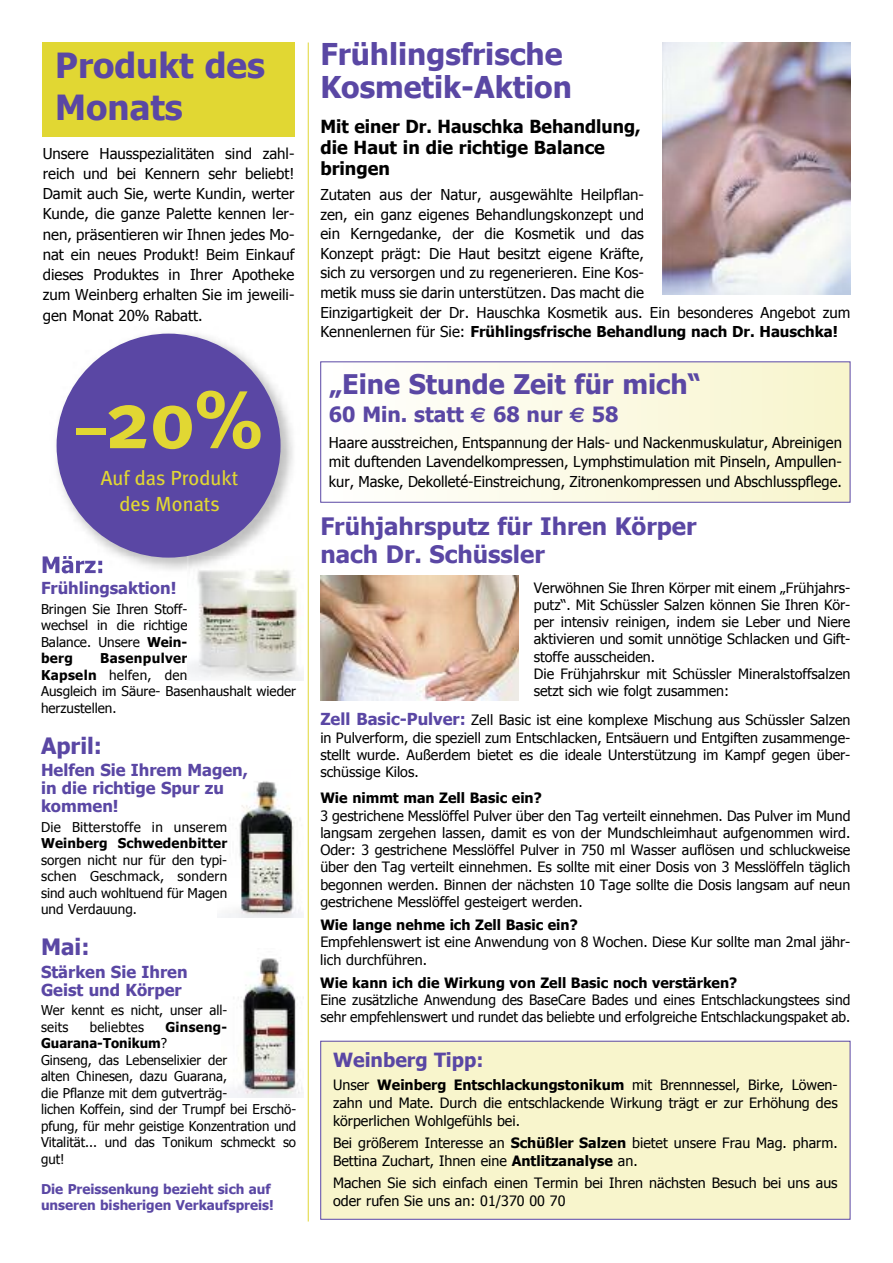
<style>
.page{position:relative;width:893px;height:1263px;background:#fff}
.page>*{position:absolute;margin:0;border:0;box-sizing:border-box;transform-origin:0 0}
.t1{font:700 81.75px "Meta Plus";color:#e1d733}
.t2{font:700 34.65px/41.5px "Tahoma";color:#5a47a4}
.t3{font:700 30px/33px "Tahoma";color:#5a47a4}
.t4{font:700 27px "Tahoma";color:#5a47a4}
.t5{font:700 24px/28.5px "Tahoma";color:#5a47a4}
.t6{font:700 22.5px "Tahoma";color:#5a47a4}
.t7{font:700 21px "Tahoma";color:#5a47a4}
.t8{font:20.4px/25.7px "Meta Plus";color:#e1d733;text-align:center}
.t9{font:700 19.5px "Tahoma";color:#5a47a4}
.t10{font:700 18px/21px "Tahoma";color:#000}
.t11{font:700 16.5px/18px "Tahoma";color:#5a47a4}
.t12{font:15px/19.5px "Tahoma";color:#000;text-align:justify}
.t13{font:14.25px/17.2px "Tahoma";color:#000}
.t14{font:700 14.25px "Tahoma";color:#000}
.t15{font:13.5px/16.5px "Tahoma";color:#000}
.t16{font:700 13.5px/16.5px "Tahoma";color:#5a47a4}
.t17{font:700 13.5px "Tahoma";letter-spacing:.01em;color:#000}
.s1{font-size:61.35px}
.s2{font-weight:700}
.s3{font-family:"Euro Sans"}
.s4{font-weight:700;font-size:16.5px;color:#5a47a4}
</style>
<div class="page">
<img style="left:223px;top:958px;width:80px;height:139px">
<img style="left:221px;top:781px;width:81px;height:137px">
<div style="left:321px;top:362px;width:529px;height:140px;background:linear-gradient(to right,#fff,#f8f5cc)"></div>
<div style="left:320px;top:361px;width:530px;height:142px;border:1px solid #5a47a4"></div>
<div style="left:43px;top:43px;width:252px;height:94px;background:#e1d733"></div>
<hr style="left:308px;top:43px;width:1px;height:1178px;background:#e1d733">
<img style="left:320px;top:576px;width:199px;height:124px">
<img style="left:187px;top:577px;width:116px;height:104px">
<img style="left:662px;top:43px;width:188px;height:251px">
<img style="left:55px;top:333px;width:238px;height:244px">
<img style="left:50px;top:556px;width:52px;height:17px">
<div style="left:57px;top:334px;width:224px;height:224px;background:#5a47a4;border-radius:50%"></div>
<div style="left:321px;top:1041px;width:529px;height:178px;background:#f8f5cc"></div>
<div style="left:320px;top:1041px;width:530px;height:179px;border:1px solid #5a47a4"></div>
<h2 class="t2" style="left:55px;top:44px;width:211px">Produkt des<br>Monats</h2>
<p class="t12" style="left:43px;top:142px;width:253px;line-height:20.2px">unsere hausspezialitäten sind zahl&shy;reich und bei Kennern sehr beliebt!<br>Damit auch sie, werte Kundin, werter Kunde, die ganze Palette kennen ler&shy;nen, präsentieren wir ihnen jedes Mo&shy;nat ein neues Produkt! Beim einkauf dieses Produktes in ihrer Apotheke zum Weinberg erhalten sie im jeweili&shy;gen Monat 20% rabatt.</p>
<h1 class="t1" style="left:76px;top:372px;width:188px"><span class="s1">–</span>20%</h1>
<h3 class="t8" style="left:101px;top:465px;width:139px">Auf das Produkt des Monats</h3>
<p class="t11" style="left:41px;top:578px;width:137px">Frühlingsaktion!</p>
<p class="t15" style="left:41px;top:600px;width:148px;text-align:justify">Bringen sie ihren stoff&shy;wechsel in die richtige Balance. unsere <span class="s2">Wein&shy;berg</span></p>
<p class="t15" style="left:41px;top:649px;width:257px;text-indent:59px"><span class="s2">Basenpulver<br>Kapseln</span> helfen, den<br>Ausgleich im säure- Basenhaushalt wieder herzustellen.</p>
<h3 class="t6" style="left:41px;top:731px;width:63px">April:</h3>
<p class="t11" style="left:41px;top:760px;width:208px">Helfen Sie Ihrem Magen, in die richtige Spur zu kommen!</p>
<p class="t15" style="left:41px;top:818px;width:188px">Die Bitterstoffe in unserem</p>
<p class="t17" style="left:41px;top:835px;width:188px">Weinberg Schwedenbitter</p>
<p class="t15" style="left:41px;top:851px;width:188px;text-align:justify">sorgen nicht nur für den typi&shy;schen Geschmack, sondern sind auch wohltuend für Magen und Verdauung.</p>
<h3 class="t6" style="left:41px;top:933px;width:50px">Mai:</h3>
<p class="t11" style="left:41px;top:962px;width:148px">Stärken Sie Ihren<br>Geist und Körper</p>
<p class="t15" style="left:41px;top:1001px;width:188px">Wer kennt es nicht, unser all&shy;seits</p>
<p class="t15" style="left:41px;top:1018px;width:257px;text-indent:124px"><span class="s2">Ginseng-<br>Guarana-Tonikum</span>?<br>Ginseng, das Lebenselixier der<br>alten chinesen, dazu Guarana,<br>die Pflanze mit dem gutverträg-<br>lichen Koffein, sind der trumpf bei erschö&shy;pfung, für mehr geistige Konzentration und<br>Vitalität... und das tonikum schmeckt so gut!</p>
<p class="t16" style="left:41px;top:1180px;width:234px">Die Preissenkung bezieht sich auf unseren bisherigen Verkaufspreis!</p>
<p class="t15" style="left:90px;top:1018px;width:56px">beliebtes</p>
<h3 class="t3" style="left:320px;top:37px;width:253px">Frühlingsfrische<br>Kosmetik-Aktion</h3>
<p class="t10" style="left:320px;top:115px;width:322px">Mit einer Dr. Hauschka Behandlung, die Haut in die richtige Balance bringen</p>
<p class="t12" style="left:320px;top:185px;width:532px;text-align:left">Zutaten aus der natur, ausgewählte heilpflan-<br>zen, ein ganz eigenes Behandlungskonzept und<br>ein Kerngedanke, der die Kosmetik und das<br>Konzept prägt: Die haut besitzt eigene Kräfte,<br>sich zu versorgen und zu regenerieren. eine Kos-<br>metik muss sie darin unterstützen. Das macht die<br>einzigartigkeit der Dr. hauschka Kosmetik aus. ein besonderes Angebot zum Kennenlernen für sie: <span class="s2">Frühlingsfrische Behandlung nach Dr. Hauschka!</span></p>
<h3 class="t4" style="left:329px;top:367px;width:374px">„Eine Stunde Zeit für mich“</h3>
<h3 class="t7" style="left:329px;top:401px;width:291px">60 Min. statt <span class="s3">€</span> 68 nur <span class="s3">€</span> 58</h3>
<p class="t12" style="left:329px;top:432px;width:515px">haare ausstreichen, entspannung der hals- und nackenmuskulatur, Abreinigen mit duftenden Lavendelkompressen, Lymphstimulation mit Pinseln, Ampullen&shy;kur, Maske, Dekolleté-einstreichung, Zitronenkompressen und Abschlusspflege.</p>
<h3 class="t5" style="left:320px;top:511px;width:378px">Frühjahrsputz für Ihren Körper nach Dr. Schüssler</h3>
<p class="t13" style="left:534px;top:578px;width:318px">Verwöhnen sie ihren Körper mit einem „Frühjahrs&shy;putz“. Mit schüssler salzen können sie ihren Kör&shy;per intensiv reinigen, indem sie Leber und niere aktivieren und somit unnötige schlacken und Gift&shy;stoffe ausscheiden.<br>Die Frühjahrskur mit schüssler Mineralstoffsalzen setzt sich wie folgt zusammen:</p>
<p class="t13" style="left:320px;top:711px;width:532px;text-align:justify"><span class="s4">Zell Basic-Pulver:</span> Zell Basic ist eine komplexe Mischung aus schüssler salzen in Pulverform, die speziell zum entschlacken, entsäuern und entgiften zusammenge&shy;stellt wurde. Außerdem bietet es die ideale unterstützung im Kampf gegen über&shy;schüssige Kilos.</p>
<p class="t14" style="left:320px;top:789px;width:223px">Wie nimmt man Zell Basic ein?</p>
<p class="t13" style="left:320px;top:806px;width:532px;text-align:justify">3 gestrichene Messlöffel Pulver über den tag verteilt einnehmen. Das Pulver im Mund langsam zergehen lassen, damit es von der Mundschleimhaut aufgenommen wird. oder: 3 gestrichene Messlöffel Pulver in 750 ml Wasser auflösen und schluckweise über den tag verteilt einnehmen. es sollte mit einer Dosis von 3 Messlöffeln täglich begonnen werden. Binnen der nächsten 10 tage sollte die Dosis langsam auf neun gestrichene Messlöffel gesteigert werden.</p>
<p class="t14" style="left:320px;top:916px;width:259px">Wie lange nehme ich Zell Basic ein?</p>
<p class="t13" style="left:320px;top:933px;width:532px">empfehlenswert ist eine Anwendung von 8 Wochen. Diese Kur sollte man 2mal jähr&shy;lich durchführen.</p>
<p class="t14" style="left:320px;top:974px;width:418px">Wie kann ich die Wirkung von Zell Basic noch verstärken?</p>
<p class="t13" style="left:320px;top:991px;width:532px">eine zusätzliche Anwendung des Basecare Bades und eines entschlackungstees sind sehr empfehlenswert und rundet das beliebte und erfolgreiche entschlackungspaket ab.</p>
<h3 class="t9" style="left:333px;top:1048px;width:152px">Weinberg Tipp:</h3>
<p class="t13" style="left:333px;top:1075px;width:506px;line-height:18px;text-align:justify">unser <span class="s2">Weinberg Entschlackungstonikum</span> mit Brennnessel, Birke, Löwen&shy;zahn und Mate. Durch die entschlackende Wirkung trägt er zur erhöhung des körperlichen Wohlgefühls bei.</p>
<p class="t13" style="left:333px;top:1133px;width:506px;line-height:18px">Bei größerem interesse an <span class="s2">Schüßler Salzen</span> bietet unsere Frau Mag. pharm.<br>Bettina Zuchart, ihnen eine <span class="s2">Antlitzanalyse</span> an.</p>
<p class="t13" style="left:333px;top:1173px;width:506px;line-height:18px">Machen sie sich einfach einen termin bei ihren nächsten Besuch bei uns aus oder rufen sie uns an: 01/370 00 70</p>
</div>
